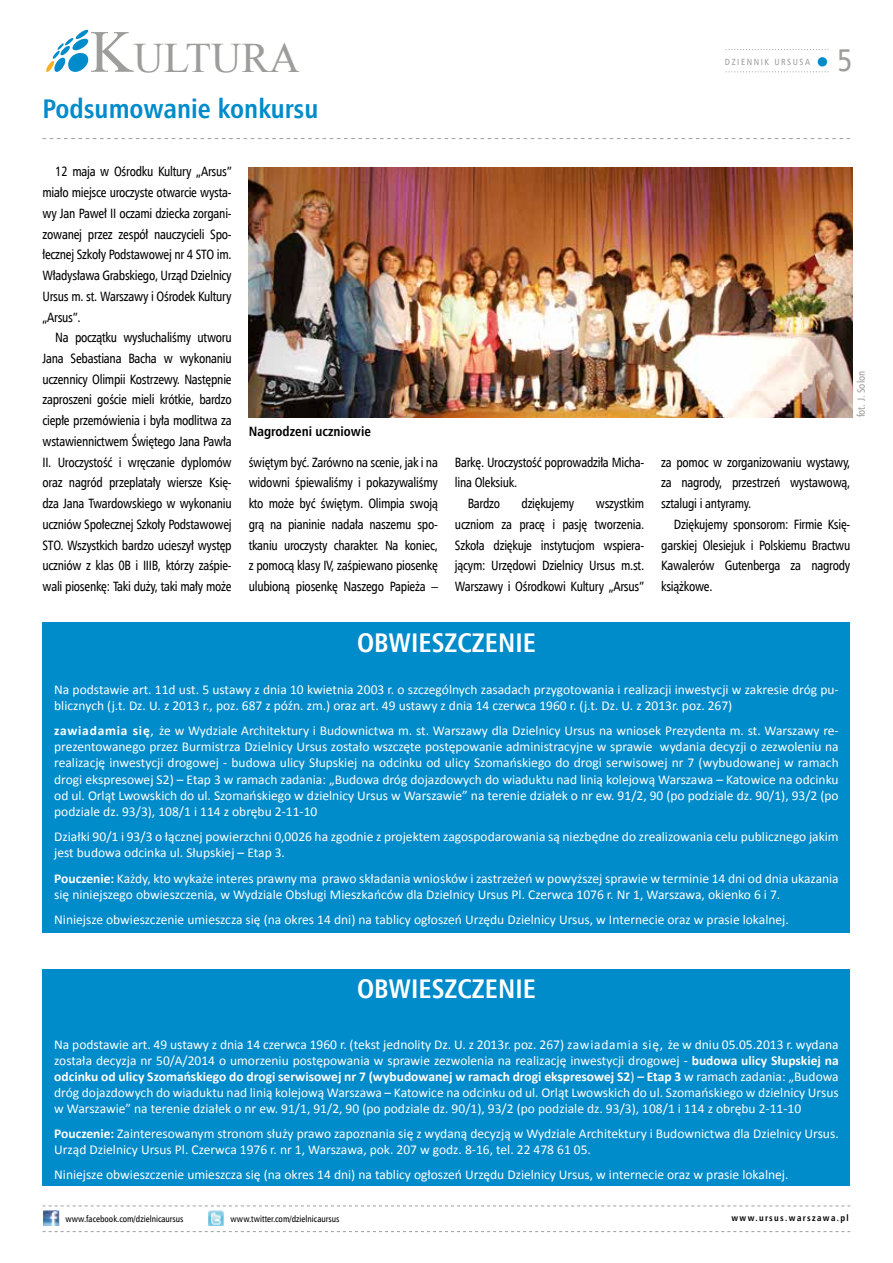
<style>
.page{position:relative;width:893px;height:1263px;background:#fff}
.page>*{position:absolute;margin:0;border:0;box-sizing:border-box;transform-origin:0 0}
.t1{font:42px "Times New Roman";color:#9d9d9c}
.t2{font:31.5px "Humnst 777 Cn EU";color:#9d9d9c}
.t3{font:700 27px "Humnst 777 Cn EU";color:#fff}
.t4{font:700 27px "Humnst 777 Cn EU";color:#008bcb}
.t5{font:13.5px/16.2px "Calibri";color:#fff}
.t6{font:13.5px/20.7px "Humnst 777 Cn EU";letter-spacing:-.02em;color:#000;text-align:justify;scale:.96 1}
.t7{font:700 13.5px "Humnst 777 Cn EU";color:#000}
.t8{font:10.5px "Humnst 777 Cn EU";color:#9d9d9c}
.t9{font:9px "Humnst 777 Cn EU";color:#000}
.t10{font:700 9px "Humnst 777 Cn EU";letter-spacing:.15em;color:#000}
.t11{font:9px "Humnst 777 Cn EU";letter-spacing:.175em;color:#9d9d9c}
.s1{font-size:60px}
.s2{font-weight:700}
</style>
<div class="page">
<svg style="left:46px;top:29px;width:42px;height:43px"></svg>
<svg style="left:726px;top:49px;width:102px;height:1px"></svg>
<svg style="left:726px;top:71px;width:102px;height:1px"></svg>
<div style="left:818px;top:57px;width:9px;height:10px;background:#008bcb;border-radius:50%"></div>
<svg style="left:43px;top:138px;width:807px;height:1px"></svg>
<svg style="left:43px;top:1205px;width:807px;height:1px"></svg>
<svg style="left:43px;top:1231px;width:807px;height:1px"></svg>
<img style="left:208px;top:1210px;width:16px;height:16px">
<img style="left:43px;top:1210px;width:16px;height:15px">
<div style="left:43px;top:969px;width:807px;height:217px;background:#008bcb"></div>
<div style="left:43px;top:623px;width:807px;height:310px;background:#008bcb"></div>
<img style="left:249px;top:168px;width:604px;height:249px">
<h1 class="t1" style="left:90px;top:29px;width:211px"><span class="s1">K</span>ULTURA</h1>
<h3 class="t4" style="left:42px;top:92px;width:277px">Podsumowanie konkursu</h3>
<p class="t11" style="left:725px;top:56px;width:87px">DZIENNIK URSUSA</p>
<h2 class="t2" style="left:837px;top:41px;width:17px">5</h2>
<p class="t6" style="left:42px;top:161px;width:199px;text-indent:13px">12 maja w Ośrodku Kultury „Arsus” miało miejsce uroczyste otwarcie wysta&shy;wy Jan Paweł II oczami dziecka zorgani&shy;zowanej przez zespół nauczycieli Spo&shy;łecznej Szkoły Podstawowej nr 4 STO im.<br>Władysława Grabskiego, Urząd Dzielnicy Ursus m. st. Warszawy i Ośrodek Kultury „Arsus”.</p>
<p class="t6" style="left:42px;top:327px;width:199px;text-indent:13px">Na początku wysłuchaliśmy utworu Jana Sebastiana Bacha w wykonaniu uczennicy Olimpii Kostrzewy. Następnie zaproszeni goście mieli krótkie, bardzo ciepłe przemówienia i była modlitwa za wstawiennictwem Świętego Jana Pawła II. Uroczystość i wręczanie dyplomów oraz nagród przeplatały wiersze Księ&shy;dza Jana Twardowskiego w wykonaniu uczniów Społecznej Szkoły Podstawowej STO. Wszystkich bardzo ucieszył występ uczniów z klas 0B i IIIB, którzy zaśpie&shy;wali piosenkę: Taki duży, taki mały może</p>
<p class="t7" style="left:249px;top:422px;width:124px">Nagrodzeni uczniowie</p>
<p class="t6" style="left:249px;top:452px;width:199px">świętym być. Zarówno na scenie, jak i na widowni śpiewaliśmy i pokazywaliśmy kto może być świętym. Olimpia swoją grą na pianinie nadała naszemu spo&shy;tkaniu uroczysty charakter. Na koniec, z pomocą klasy IV, zaśpiewano piosenkę ulubioną piosenkę Naszego Papieża –</p>
<p class="t6" style="left:455px;top:452px;width:199px">Barkę. Uroczystość poprowadziła Micha-</p>
<p class="t6" style="left:455px;top:472px;width:66px">lina Oleksiuk.</p>
<p class="t6" style="left:468px;top:493px;width:35px">Bardzo</p>
<p class="t6" style="left:521px;top:493px;width:56px">dziękujemy</p>
<p class="t6" style="left:455px;top:493px;width:199px;text-indent:141px">wszystkim uczniom za pracę i pasję tworzenia.<br>Szkoła dziękuje instytucjom wspiera&shy;jącym: Urzędowi Dzielnicy Ursus m.st.<br>Warszawy i Ośrodkowi Kultury „Arsus”</p>
<p class="t8" style="left:855px;top:417px;width:48px;rotate:-90deg">fot. J. Solon</p>
<p class="t6" style="left:661px;top:452px;width:199px">za pomoc w zorganizowaniu wystawy, za nagrody, przestrzeń wystawową, sztalugi i antyramy.</p>
<p class="t6" style="left:661px;top:514px;width:199px;text-indent:13px">Dziękujemy sponsorom: Firmie Księ&shy;garskiej Olesiejuk i Polskiemu Bractwu Kawalerów Gutenberga za nagrody książkowe.</p>
<h3 class="t3" style="left:357px;top:625px;width:180px">OBWIESZCZENIE</h3>
<p class="t5" style="left:54px;top:680px;width:786px">Na podstawie art. 11d ust. 5 ustawy z dnia 10 kwietnia 2003 r. o szczególnych zasadach przygotowania i realizacji inwestycji w zakresie dróg pu&shy;blicznych (j.t. Dz. U. z 2013 r., poz. 687 z późn. zm.) oraz art. 49 ustawy z dnia 14 czerwca 1960 r. (j.t. Dz. U. z 2013r. poz. 267)</p>
<p class="t5" style="left:54px;top:722px;width:786px;text-align:justify"><span class="s2">zawiadamia się</span>, że w Wydziale Architektury i Budownictwa m. st. Warszawy dla Dzielnicy Ursus na wniosek Prezydenta m. st. Warszawy re&shy;prezentowanego przez Burmistrza Dzielnicy Ursus zostało wszczęte postępowanie administracyjne w sprawie wydania decyzji o zezwoleniu na realizację inwestycji drogowej - budowa ulicy Słupskiej na odcinku od ulicy Szomańskiego do drogi serwisowej nr 7 (wybudowanej w ramach drogi ekspresowej S2) – Etap 3 w ramach zadania: „Budowa dróg dojazdowych do wiaduktu nad linią kolejową Warszawa – Katowice na odcinku od ul. Orląt Lwowskich do ul. Szomańskiego w dzielnicy Ursus w Warszawie” na terenie działek o nr ew. 91/2, 90 (po podziale dz. 90/1), 93/2 (po podziale dz. 93/3), 108/1 i 114 z obrębu 2-11-10</p>
<p class="t5" style="left:54px;top:828px;width:786px">Działki 90/1 i 93/3 o łącznej powierzchni 0,0026 ha zgodnie z projektem zagospodarowania są niezbędne do zrealizowania celu publicznego jakim jest budowa odcinka ul. Słupskiej – Etap 3.</p>
<p class="t5" style="left:54px;top:869px;width:786px"><span class="s2">Pouczenie:</span> Każdy, kto wykaże interes prawny ma prawo składania wniosków i zastrzeżeń w powyższej sprawie w terminie 14 dni od dnia ukazania się niniejszego obwieszczenia, w Wydziale Obsługi Mieszkańców dla Dzielnicy Ursus Pl. Czerwca 1076 r. Nr 1, Warszawa, okienko 6 i 7.</p>
<p class="t5" style="left:54px;top:911px;width:736px">Niniejsze obwieszczenie umieszcza się (na okres 14 dni) na tablicy ogłoszeń Urzędu Dzielnicy Ursus, w Internecie oraz w prasie lokalnej.</p>
<h3 class="t3" style="left:357px;top:972px;width:180px">OBWIESZCZENIE</h3>
<p class="t5" style="left:54px;top:1035px;width:786px;text-align:justify">Na podstawie art. 49 ustawy z dnia 14 czerwca 1960 r. (tekst jednolity Dz. U. z 2013r. poz. 267) zawiadamia się, że w dniu 05.05.2013 r. wydana została decyzja nr 50/A/2014 o umorzeniu postępowania w sprawie zezwolenia na realizację inwestycji drogowej - <span class="s2">budowa ulicy Słupskiej na odcinku od ulicy Szomańskiego do drogi serwisowej nr 7 (wybudowanej w ramach drogi ekspresowej S2</span>) <span class="s2">– Etap 3</span> w ramach zadania: „Budowa dróg dojazdowych do wiaduktu nad linią kolejową Warszawa – Katowice na odcinku od ul. Orląt Lwowskich do ul. Szomańskiego w dzielnicy Ursus w Warszawie” na terenie działek o nr ew. 91/1, 91/2, 90 (po podziale dz. 90/1), 93/2 (po podziale dz. 93/3), 108/1 i 114 z obrębu 2-11-10</p>
<p class="t5" style="left:54px;top:1125px;width:786px"><span class="s2">Pouczenie:</span> Zainteresowanym stronom służy prawo zapoznania się z wydaną decyzją w Wydziale Architektury i Budownictwa dla Dzielnicy Ursus.<br>Urząd Dzielnicy Ursus Pl. Czerwca 1976 r. nr 1, Warszawa, pok. 207 w godz. 8-16, tel. 22 478 61 05.</p>
<p class="t5" style="left:54px;top:1166px;width:736px">Niniejsze obwieszczenie umieszcza się (na okres 14 dni) na tablicy ogłoszeń Urzędu Dzielnicy Ursus, w internecie oraz w prasie lokalnej.</p>
<p class="t9" style="left:66px;top:1213px;width:120px">www.facebook.com/dzielnicaursus</p>
<p class="t9" style="left:231px;top:1213px;width:110px">www.twitter.com/dzielnicaursus</p>
<p class="t10" style="left:731px;top:1212px;width:119px">www.ursus.warszawa.pl</p>
</div>
